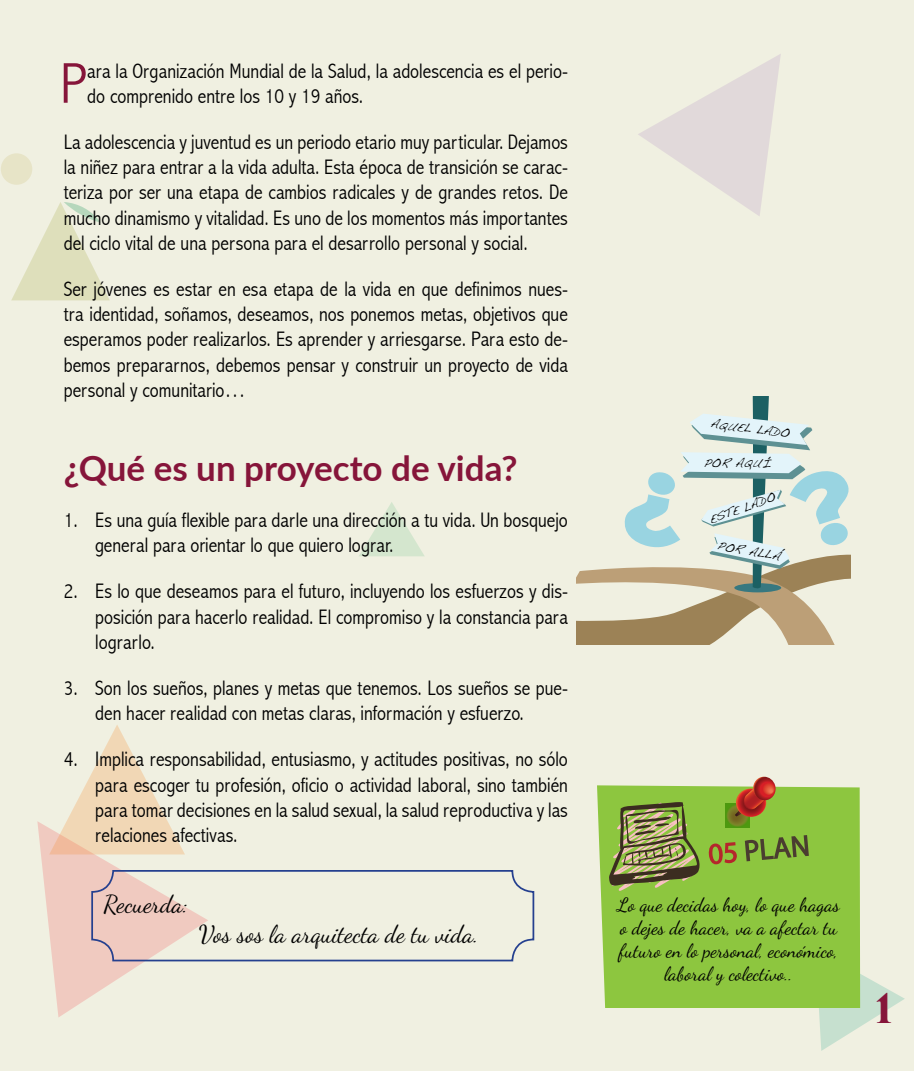
<style>
.page{position:relative;width:914px;height:1071px;background:#f0f0e1}
.page>*{position:absolute;margin:0;border:0;box-sizing:border-box;transform-origin:0 0}
.t1{font:300 condensed 57.93px "Abadi";color:#86153a}
.t2{font:700 42px "Perpetua Titling";color:#86153a}
.t3{font:700 35px "Lato";color:#86153a}
.t4{font:24.5px "Dancing Script";color:#000}
.t5{font:300 condensed 21px/25.2px "Abadi";color:#000;text-align:justify}
.t6{font:19.25px/23.1px "Dancing Script";color:#000;text-align:center}
.t7{font:11.72px "Handwriting Dakota";color:#000}
</style>
<div class="page">
<svg style="left:819px;top:973px;width:85px;height:78px"></svg>
<svg style="left:638px;top:54px;width:142px;height:162px"></svg>
<div style="left:1px;top:153px;width:31px;height:32px;background:#e7e4c7;border-radius:50%"></div>
<svg style="left:11px;top:202px;width:99px;height:98px"></svg>
<svg style="left:359px;top:502px;width:65px;height:54px"></svg>
<svg style="left:37px;top:725px;width:171px;height:292px"></svg>
<div style="left:91px;top:870px;width:443px;height:91px;border:2px solid #25408f;border-radius:21px"></div>
<div style="left:597px;top:785px;width:263px;height:223px;background:#8dc63f"></div>
<svg style="left:608px;top:802px;width:91px;height:92px"></svg>
<svg style="left:708px;top:842px;width:29px;height:22px"></svg>
<svg style="left:744px;top:835px;width:64px;height:26px"></svg>
<div style="left:725px;top:803px;width:24px;height:25px;background:#4d990f;border-radius:50%"></div>
<div style="left:726px;top:804px;width:23px;height:23px;background:#559514;border-radius:50%"></div>
<div style="left:726px;top:805px;width:22px;height:22px;background:#599316;border-radius:50%"></div>
<div style="left:726px;top:805px;width:22px;height:21px;background:#5c9218;border-radius:50%"></div>
<div style="left:727px;top:805px;width:21px;height:21px;background:#708b23;border-radius:50%"></div>
<div style="left:727px;top:807px;width:19px;height:18px;background:#758825;border-radius:50%"></div>
<div style="left:728px;top:807px;width:18px;height:18px;background:#7c8128;border-radius:50%"></div>
<div style="left:729px;top:808px;width:15px;height:16px;background:#7b7b27;border-radius:50%"></div>
<div style="left:730px;top:810px;width:13px;height:13px;background:#7a7626;border-radius:50%"></div>
<div style="left:730px;top:810px;width:12px;height:13px;background:#777024;border-radius:50%"></div>
<div style="left:731px;top:812px;width:9px;height:9px;background:#766c23;border-radius:50%"></div>
<div style="left:732px;top:813px;width:7px;height:8px;background:#746822;border-radius:50%"></div>
<svg style="left:732px;top:777px;width:44px;height:43px"></svg>
<svg style="left:576px;top:397px;width:274px;height:247px"></svg>
<h1 class="t1" style="left:60px;top:50px;width:29px">P</h1>
<p class="t5" style="left:87px;top:58px;width:482px">ara la Organización Mundial de la Salud, la adolescencia es el perio&shy;do comprenido entre los 10 y 19 años.</p>
<p class="t5" style="left:64px;top:129px;width:506px">La adolescencia y juventud es un periodo etario muy particular. Dejamos la niñez para entrar a la vida adulta. Esta época de transición se carac&shy;teriza por ser una etapa de cambios radicales y de grandes retos. De mucho dinamismo y vitalidad. Es uno de los momentos más importantes del ciclo vital de una persona para el desarrollo personal y social.</p>
<p class="t5" style="left:64px;top:276px;width:506px">Ser jóvenes es estar en esa etapa de la vida en que definimos nues&shy;tra identidad, soñamos, deseamos, nos ponemos metas, objetivos que esperamos poder realizarlos. Es aprender y arriesgarse. Para esto de&shy;bemos prepararnos, debemos pensar y construir un proyecto de vida personal y comunitario…</p>
<h3 class="t3" style="left:64px;top:442px;width:455px">¿Qué es un proyecto de vida?</h3>
<p class="t5" style="left:95px;top:507px;width:474px;text-indent:-32px">1. Es una guía flexible para darle una dirección a tu vida. Un bosquejo general para orientar lo que quiero lograr.</p>
<p class="t5" style="left:95px;top:579px;width:474px;text-indent:-32px">2. Es lo que deseamos para el futuro, incluyendo los esfuerzos y dis&shy;posición para hacerlo realidad. El compromiso y la constancia para lograrlo.</p>
<p class="t5" style="left:64px;top:675px;width:506px;text-align:center">3. Son los sueños, planes y metas que tenemos. Los sueños se pue&shy;den hacer realidad con metas claras, información y esfuerzo.</p>
<p class="t5" style="left:95px;top:747px;width:474px;text-indent:-31px">4. Implica responsabilidad, entusiasmo, y actitudes positivas, no sólo para escoger tu profesión, oficio o actividad laboral, sino también para tomar decisiones en la salud sexual, la salud reproductiva y las relaciones afectivas.</p>
<p class="t4" style="left:103px;top:890px;width:86px">Recuerda:</p>
<p class="t4" style="left:199px;top:919px;width:281px">Vos sos la arquitecta de tu vida.</p>
<p class="t7" style="left:711px;top:417px;width:82px;rotate:7deg">AQUEL LADO</p>
<p class="t7" style="left:703px;top:456px;width:68px">POR AQUÍ</p>
<p class="t7" style="left:707px;top:514px;width:71px;rotate:-20deg">ESTE LADO</p>
<p class="t7" style="left:718px;top:538px;width:65px;rotate:10deg">POR ALLÁ</p>
<p class="t6" style="left:617px;top:893px;width:224px">Lo que decidas hoy, lo que hagas o dejes de hacer, va a afectar tu futuro en lo personal, económico, laboral y colectivo..</p>
<h2 class="t2" style="left:876px;top:982px;width:16px">1</h2>
</div>
